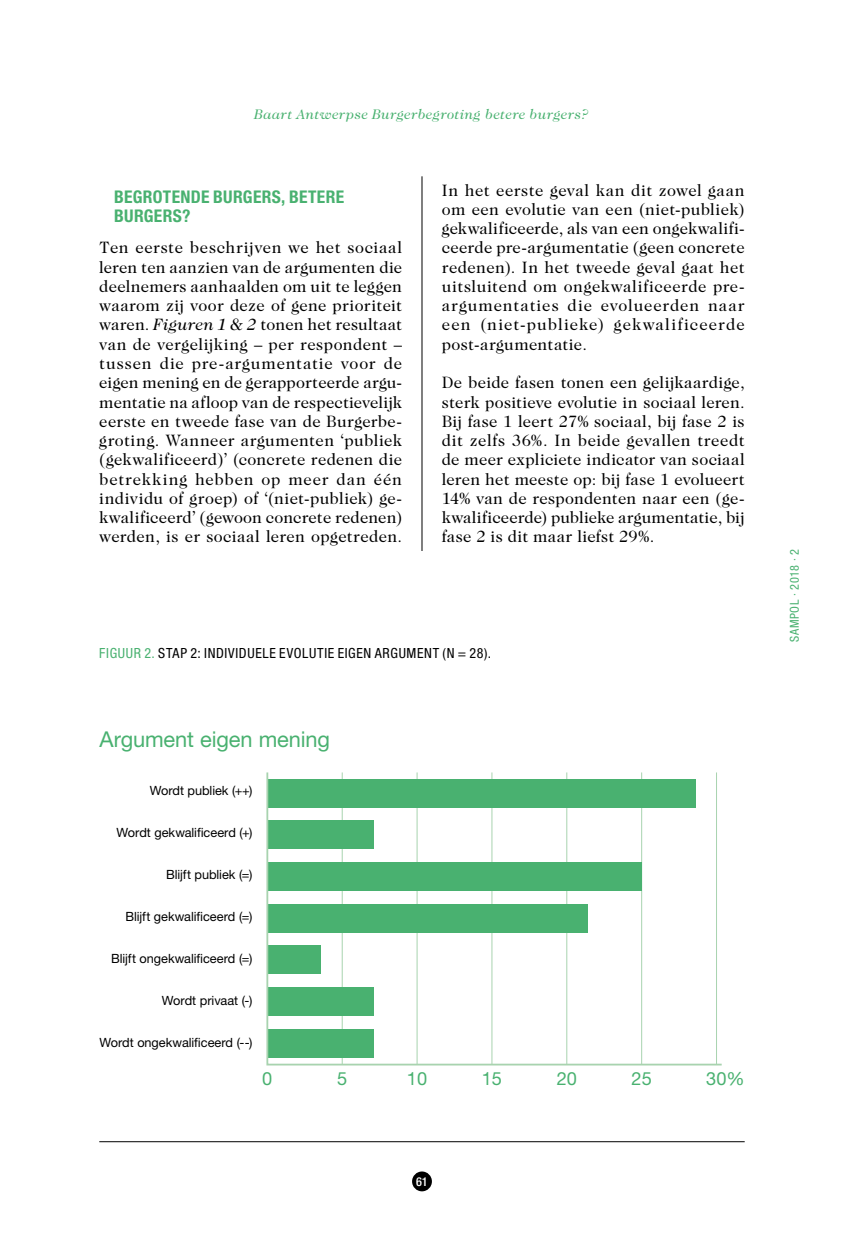
<style>
.page{position:relative;width:844px;height:1241px;background:#fff}
.page>*{position:absolute;margin:0;border:0;box-sizing:border-box;transform-origin:0 0}
.t1{font:21.88px "Helvetica Neue LT Pro";letter-spacing:-.005em;color:#49b170}
.t2{font:18.2px "Helvetica Neue LT Pro";color:#49b170}
.t3{font:700 condensed 17.5px/19.2px "Helvetica Neue LT Pro";letter-spacing:.02em;color:#49b170}
.t4{font:16.62px/19.2px "Caslon Two Twenty Four";letter-spacing:.02em;color:#000;text-align:justify}
.t5{font:condensed 14px "Helvetica Neue LT Pro";letter-spacing:.05em;color:#000}
.t6{font:italic 14px "Caslon Two Twenty Four";letter-spacing:.025em;color:#49b170}
.t7{font:12.78px "Helvetica Neue LT Pro";letter-spacing:-.005em;color:#000}
.t8{font:condensed 12.25px "Helvetica Neue LT Pro";letter-spacing:.05em;color:#49b170}
.t9{font:500 condensed 12.25px "Helvetica Neue LT Pro";color:#fff}
.s1{font-style:italic}
.s2{color:#49b170}
</style>
<div class="page">
<div style="left:412px;top:1171px;width:20px;height:20px;background:#000;border-radius:50%"></div>
<hr style="left:99px;top:1141px;width:645px;height:1px;background:#000">
<hr style="left:421px;top:176px;width:1px;height:375px;background:#000">
<svg style="left:266px;top:772px;width:456px;height:294px"></svg>
<p class="t6" style="left:254px;top:106px;width:336px">Baart Antwerpse Burgerbegroting betere burgers?</p>
<p class="t3" style="left:114px;top:186px;width:231px">BEGROTENDE BURGERS, BETERE<br>BURGERS?</p>
<p class="t4" style="left:99px;top:238px;width:304px">Ten eerste beschrijven we het sociaal leren ten aanzien van de argumenten die deelnemers aanhaalden om uit te leggen waarom zij voor deze of gene prioriteit waren. <span class="s1">Figuren 1 &amp; 2</span> tonen het resultaat van de vergelijking – per respondent – tussen die pre-argumentatie voor de eigen mening en de gerapporteerde argu&shy;mentatie na afloop van de respectievelijk eerste en tweede fase van de Burgerbe&shy;groting. Wanneer argumenten ‘publiek (gekwalificeerd)’ (concrete redenen die betrekking hebben op meer dan één individu of groep) of ‘(niet-publiek) ge&shy;kwalificeerd’ (gewoon concrete redenen) werden, is er sociaal leren opgetreden.</p>
<p class="t4" style="left:441px;top:180px;width:304px">In het eerste geval kan dit zowel gaan om een evolutie van een (niet-publiek) gekwalificeerde, als van een ongekwalifi&shy;ceerde pre-argumentatie (geen concrete redenen). In het tweede geval gaat het uitsluitend om ongekwalificeerde pre&shy;argumentaties die evolueerden naar een (niet-publieke) gekwalificeerde post-argumentatie.</p>
<p class="t4" style="left:441px;top:373px;width:304px">De beide fasen tonen een gelijkaardige, sterk positieve evolutie in sociaal leren.<br>Bij fase 1 leert 27% sociaal, bij fase 2 is dit zelfs 36%. In beide gevallen treedt de meer expliciete indicator van sociaal leren het meeste op: bij fase 1 evolueert 14% van de respondenten naar een (ge&shy;kwalificeerde) publieke argumentatie, bij fase 2 is dit maar liefst 29%.</p>
<p class="t5" style="left:99px;top:644px;width:393px"><span class="s2">FIGUUR 2.</span> STAP 2: INDIVIDUELE EVOLUTIE EIGEN ARGUMENT (N = 28).</p>
<h1 class="t1" style="left:99px;top:726px;width:232px">Argument eigen mening</h1>
<p class="t7" style="left:150px;top:783px;width:104px">Wordt publiek (++)</p>
<p class="t7" style="left:116px;top:825px;width:137px">Wordt gekwalificeerd (+)</p>
<p class="t7" style="left:166px;top:867px;width:88px">Blĳft publiek (=)</p>
<p class="t7" style="left:125px;top:909px;width:128px">Blĳft gekwalificeerd (=)</p>
<p class="t7" style="left:111px;top:951px;width:143px">Blĳft ongekwalificeerd (=)</p>
<p class="t7" style="left:162px;top:992px;width:92px">Wordt privaat (-)</p>
<p class="t7" style="left:99px;top:1034px;width:154px">Wordt ongekwalificeerd (--)</p>
<p class="t2" style="left:262px;top:1067px;width:12px">0</p>
<p class="t2" style="left:337px;top:1067px;width:12px">5</p>
<p class="t2" style="left:407px;top:1067px;width:22px">10</p>
<p class="t2" style="left:481px;top:1067px;width:22px">15</p>
<p class="t2" style="left:556px;top:1067px;width:22px">20</p>
<p class="t2" style="left:631px;top:1067px;width:22px">25</p>
<p class="t2" style="left:706px;top:1067px;width:40px">30%</p>
<p class="t9" style="left:416px;top:1173px;width:13px">61</p>
<p class="t8" style="left:787px;top:642px;width:95px;rotate:-90deg">SAMPOL · 2018 · 2</p>
</div>
